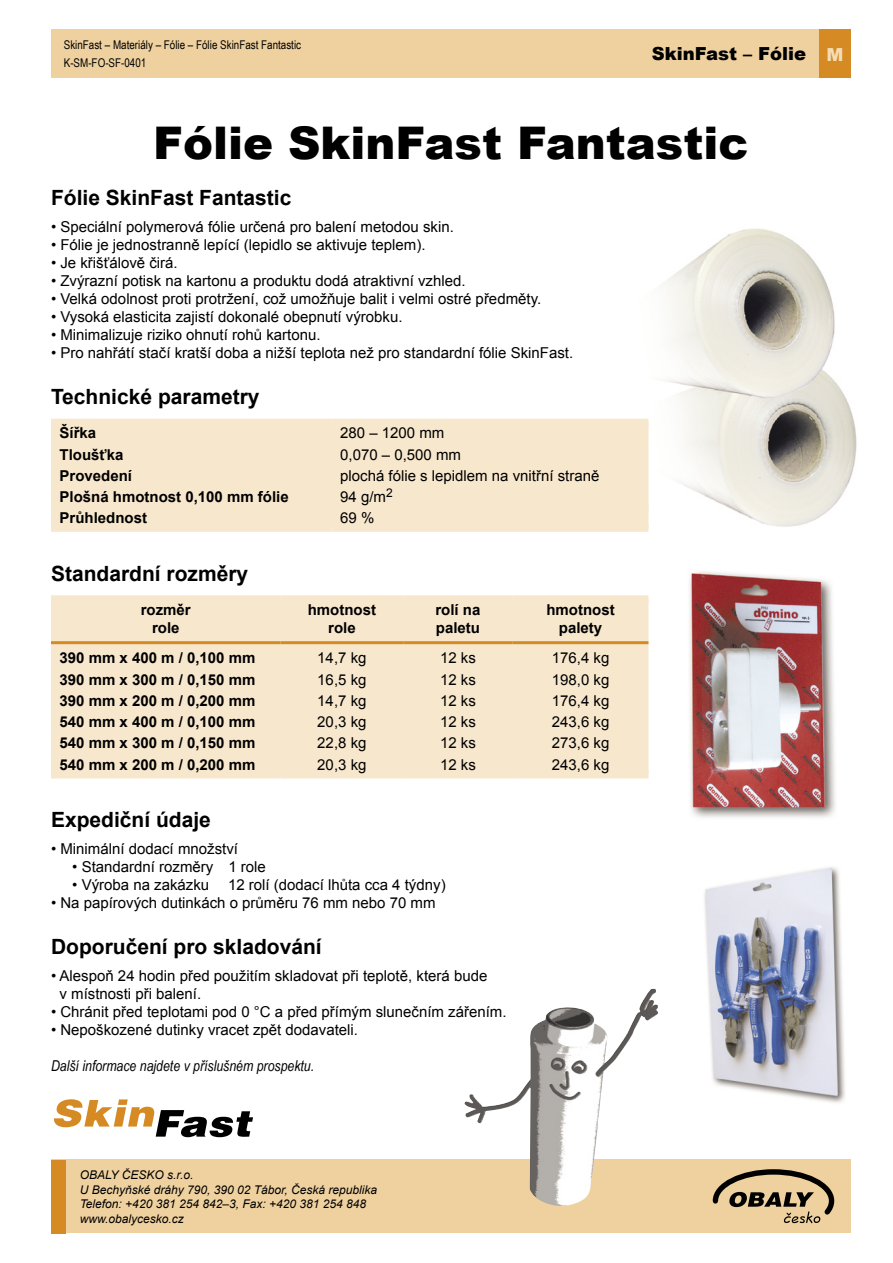
<style>
.page{position:relative;width:893px;height:1263px;background:#fff}
.page>*{position:absolute;margin:0;border:0;box-sizing:border-box;transform-origin:0 0}
.t1{font:900 45px "Arial";color:#000}
.t2{font:700 21px "Arial";color:#000}
.t3{font:900 18px "Arial";color:#000}
.t4{font:15px/18px "Arial";color:#000}
.t5{font:700 15px/18px "Arial";color:#000;text-align:center}
.t6{font:italic 15px "Arial Narrow";color:#000}
.t7{font:italic 12px/14.4px "Arial";color:#000}
.t8{font:12px/18px "Arial Narrow";color:#000}
.s1{color:#f4ddb5}
</style>
<div class="page">
<img style="left:604px;top:228px;width:253px;height:304px">
<div style="left:51px;top:30px;width:799px;height:48px;background:#efd19f"></div>
<div style="left:51px;top:1160px;width:799px;height:73px;background:#efd19f"></div>
<svg style="left:713px;top:1169px;width:121px;height:54px"></svg>
<svg style="left:54px;top:1099px;width:199px;height:38px"></svg>
<div style="left:819px;top:30px;width:31px;height:48px;background:#d58a24"></div>
<div style="left:51px;top:426px;width:597px;height:98px;background:#f7e7cd"></div>
<div style="left:51px;top:419px;width:281px;height:7px;background:#f7e7cd"></div>
<div style="left:332px;top:419px;width:316px;height:7px;background:#f7e7cd"></div>
<div style="left:51px;top:503px;width:281px;height:8px;background:#f7e7cd"></div>
<div style="left:332px;top:503px;width:316px;height:8px;background:#f7e7cd"></div>
<div style="left:51px;top:524px;width:281px;height:8px;background:#f7e7cd"></div>
<div style="left:332px;top:524px;width:316px;height:8px;background:#f7e7cd"></div>
<div style="left:51px;top:603px;width:597px;height:168px;background:#f7e7cd"></div>
<div style="left:51px;top:595px;width:230px;height:8px;background:#f7e7cd"></div>
<div style="left:281px;top:595px;width:122px;height:8px;background:#f7e7cd"></div>
<div style="left:403px;top:595px;width:110px;height:8px;background:#f7e7cd"></div>
<div style="left:513px;top:595px;width:135px;height:8px;background:#f7e7cd"></div>
<div style="left:51px;top:771px;width:230px;height:7px;background:#f7e7cd"></div>
<div style="left:281px;top:771px;width:122px;height:7px;background:#f7e7cd"></div>
<div style="left:403px;top:771px;width:110px;height:7px;background:#f7e7cd"></div>
<div style="left:513px;top:771px;width:135px;height:7px;background:#f7e7cd"></div>
<hr style="left:51px;top:641px;width:230px;height:3px;background:#d58a24">
<hr style="left:281px;top:641px;width:122px;height:3px;background:#d58a24">
<hr style="left:403px;top:641px;width:110px;height:3px;background:#d58a24">
<hr style="left:513px;top:641px;width:135px;height:3px;background:#d58a24">
<div style="left:51px;top:1160px;width:14px;height:73px;background:#d58a24"></div>
<img style="left:689px;top:571px;width:147px;height:247px">
<img style="left:704px;top:867px;width:141px;height:236px">
<img style="left:465px;top:989px;width:194px;height:217px">
<p class="t8" style="left:64px;top:35px;width:239px">SkinFast – Materiály – Fólie – Fólie SkinFast Fantastic<br>K-SM-FO-SF-0401</p>
<p class="t3" style="left:652px;top:41px;width:193px">SkinFast – Fólie <span class="s1">M</span></p>
<h1 class="t1" style="left:153px;top:110px;width:597px">Fólie SkinFast Fantastic</h1>
<h2 class="t2" style="left:51px;top:184px;width:242px">Fólie SkinFast Fantastic</h2>
<p class="t4" style="left:51px;top:218px;width:404px">• Speciální polymerová fólie určená pro balení metodou skin.</p>
<p class="t4" style="left:51px;top:236px;width:376px">• Fólie je jednostranně lepící (lepidlo se aktivuje teplem).</p>
<p class="t4" style="left:51px;top:254px;width:128px">• Je křišťálově čirá.</p>
<p class="t4" style="left:51px;top:272px;width:416px">• Zvýrazní potisk na kartonu a produktu dodá atraktivní vzhled.</p>
<p class="t4" style="left:51px;top:290px;width:492px">• Velká odolnost proti protržení, což umožňuje balit i velmi ostré předměty.</p>
<p class="t4" style="left:51px;top:308px;width:353px">• Vysoká elasticita zajistí dokonalé obepnutí výrobku.</p>
<p class="t4" style="left:51px;top:326px;width:271px">• Minimalizuje riziko ohnutí rohů kartonu.</p>
<p class="t4" style="left:51px;top:344px;width:524px">• Pro nahřátí stačí kratší doba a nižší teplota než pro standardní fólie SkinFast.</p>
<h2 class="t2" style="left:51px;top:383px;width:210px">Technické parametry</h2>
<p class="t5" style="left:60px;top:425px;width:38px">Šířka</p>
<p class="t4" style="left:340px;top:424px;width:106px">280 – 1200 mm</p>
<p class="t5" style="left:60px;top:446px;width:65px">Tloušťka</p>
<p class="t4" style="left:340px;top:445px;width:122px">0,070 – 0,500 mm</p>
<p class="t5" style="left:60px;top:467px;width:74px">Provedení</p>
<p class="t4" style="left:340px;top:467px;width:261px">plochá fólie s lepidlem na vnitřní straně</p>
<p class="t5" style="left:60px;top:488px;width:231px">Plošná hmotnost 0,100 mm fólie</p>
<p class="t4" style="left:340px;top:488px;width:54px">94 g/m<sup>2</sup></p>
<p class="t5" style="left:60px;top:509px;width:89px">Průhlednost</p>
<p class="t4" style="left:340px;top:509px;width:36px">69 %</p>
<h2 class="t2" style="left:51px;top:560px;width:199px">Standardní rozměry</h2>
<p class="t5" style="left:141px;top:601px;width:52px">rozměr role</p>
<p class="t5" style="left:308px;top:601px;width:70px">hmotnost role</p>
<p class="t5" style="left:435px;top:601px;width:47px;text-align:left">rolí na paletu</p>
<p class="t5" style="left:546px;top:601px;width:70px">hmotnost palety</p>
<p class="t5" style="left:60px;top:650px;width:197px">390 mm x 400 m / 0,100 mm</p>
<p class="t4" style="left:317px;top:649px;width:51px">14,7 kg</p>
<p class="t4" style="left:440px;top:649px;width:37px">12 ks</p>
<p class="t4" style="left:552px;top:649px;width:59px">176,4 kg</p>
<p class="t5" style="left:60px;top:671px;width:197px">390 mm x 300 m / 0,150 mm</p>
<p class="t4" style="left:317px;top:670px;width:51px">16,5 kg</p>
<p class="t4" style="left:440px;top:670px;width:37px">12 ks</p>
<p class="t4" style="left:552px;top:670px;width:59px">198,0 kg</p>
<p class="t5" style="left:60px;top:692px;width:197px">390 mm x 200 m / 0,200 mm</p>
<p class="t4" style="left:317px;top:692px;width:51px">14,7 kg</p>
<p class="t4" style="left:440px;top:692px;width:37px">12 ks</p>
<p class="t4" style="left:552px;top:692px;width:59px">176,4 kg</p>
<p class="t5" style="left:60px;top:713px;width:197px">540 mm x 400 m / 0,100 mm</p>
<p class="t4" style="left:317px;top:713px;width:51px">20,3 kg</p>
<p class="t4" style="left:440px;top:713px;width:37px">12 ks</p>
<p class="t4" style="left:552px;top:713px;width:59px">243,6 kg</p>
<p class="t5" style="left:60px;top:735px;width:197px">540 mm x 300 m / 0,150 mm</p>
<p class="t4" style="left:317px;top:734px;width:51px">22,8 kg</p>
<p class="t4" style="left:440px;top:734px;width:37px">12 ks</p>
<p class="t4" style="left:552px;top:734px;width:59px">273,6 kg</p>
<p class="t5" style="left:60px;top:756px;width:197px">540 mm x 200 m / 0,200 mm</p>
<p class="t4" style="left:317px;top:755px;width:51px">20,3 kg</p>
<p class="t4" style="left:440px;top:755px;width:37px">12 ks</p>
<p class="t4" style="left:552px;top:755px;width:59px">243,6 kg</p>
<h2 class="t2" style="left:51px;top:806px;width:161px">Expediční údaje</h2>
<p class="t4" style="left:51px;top:840px;width:188px">• Minimální dodací množství</p>
<p class="t4" style="left:72px;top:858px;width:195px">• Standardní rozměry 1 role</p>
<p class="t4" style="left:72px;top:876px;width:138px">• Výroba na zakázku</p>
<p class="t4" style="left:228px;top:876px;width:219px">12 rolí (dodací lhůta cca 4 týdny)</p>
<p class="t4" style="left:51px;top:894px;width:386px">• Na papírových dutinkách o průměru 76 mm nebo 70 mm</p>
<h2 class="t2" style="left:51px;top:933px;width:272px">Doporučení pro skladování</h2>
<p class="t4" style="left:59px;top:967px;width:429px;text-indent:-8px">• Alespoň 24 hodin před použitím skladovat při teplotě, která bude v místnosti při balení.</p>
<p class="t4" style="left:51px;top:1003px;width:457px">• Chránit před teplotami pod 0 °C a před přímým slunečním zářením.</p>
<p class="t4" style="left:51px;top:1021px;width:309px">• Nepoškozené dutinky vracet zpět dodavateli.</p>
<p class="t6" style="left:51px;top:1055px;width:265px">Další informace najdete v příslušném prospektu.</p>
<p class="t7" style="left:80px;top:1168px;width:299px">OBALY ČESKO s.r.o.<br>U Bechyňské dráhy 790, 390 02 Tábor, Česká republika Telefon: +420 381 254 842–3, Fax: +420 381 254 848 www.obalycesko.cz</p>
</div>
